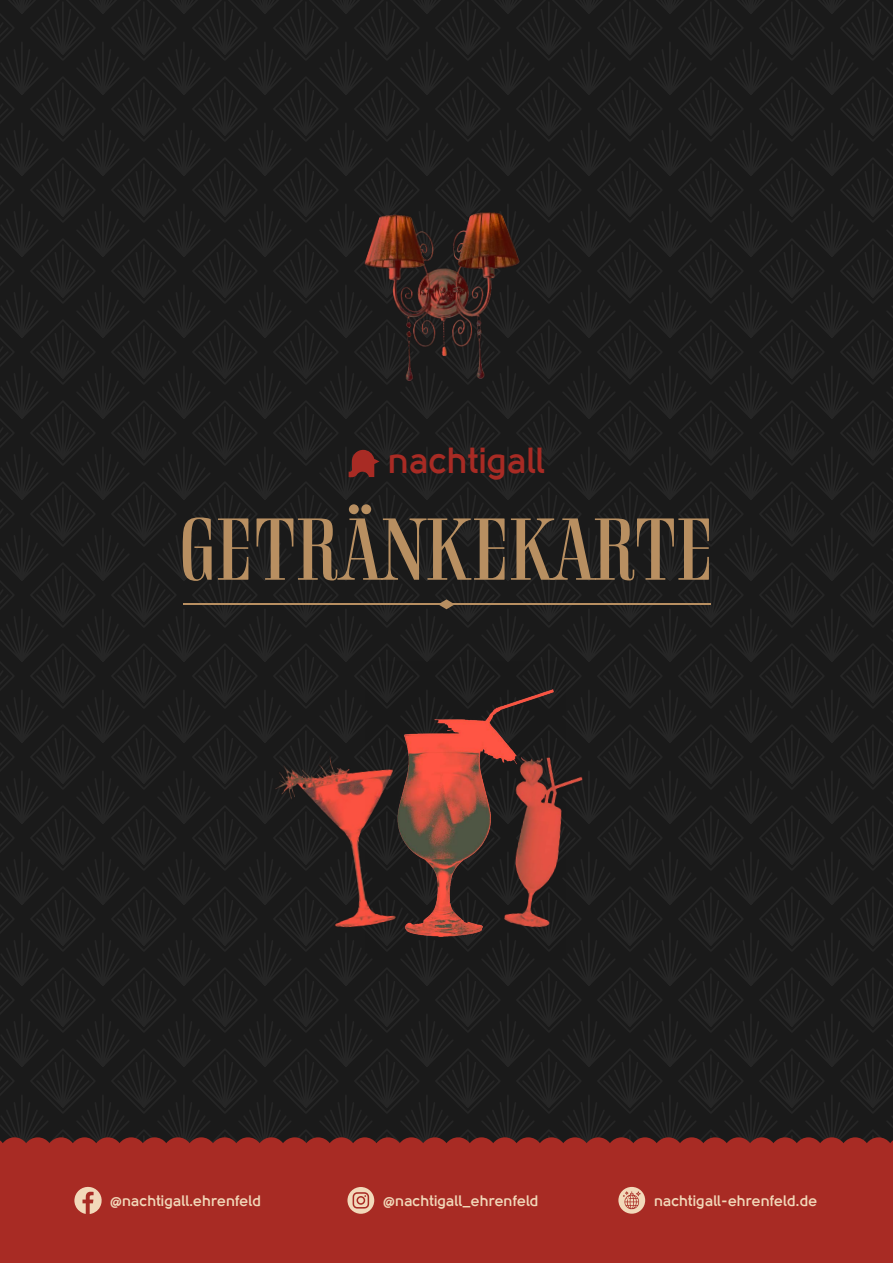
<style>
.page{position:relative;width:893px;height:1263px;background:#fff}
.page>*{position:absolute;margin:0;border:0;box-sizing:border-box;transform-origin:0 0}
.t1{font:90px "Rigatoni";letter-spacing:-.015em;color:#b88f61}
.t2{font:700 36.15px "Solomon";color:#a82b24}
.t3{font:700 15.15px "Solomon";color:#f2d9ba}
</style>
<div class="page">
<div style="left:0;top:0;width:892px;height:1263px;background:#1a1a1a"></div>
<div style="left:0;top:1137px;width:893px;height:126px;background:#a82b24"></div>
<svg style="left:349px;top:450px;width:30px;height:28px"></svg>
<svg style="left:438px;top:599px;width:17px;height:10px"></svg>
<hr style="left:183px;top:604px;width:527px;height:1px;background:#b88f61">
<img style="left:298px;top:192px;width:297px;height:202px">
<img style="left:265px;top:725px;width:101px;height:226px">
<img style="left:366px;top:661px;width:200px;height:299px">
<img style="left:454px;top:734px;width:174px;height:208px">
<svg style="left:74px;top:1185px;width:29px;height:29px"></svg>
<svg style="left:347px;top:1187px;width:27px;height:27px"></svg>
<div style="left:618px;top:1187px;width:27px;height:27px;background:#f2d9ba;border-radius:50%"></div>
<svg style="left:623px;top:1191px;width:18px;height:18px"></svg>
<h2 class="t2" style="left:388px;top:442px;width:159px">nachtigall</h2>
<h1 class="t1" style="left:179px;top:488px;width:537px">GETRÄNKEKARTE</h1>
<p class="t3" style="left:110px;top:1193px;width:153px">@nachtigall.ehrenfeld</p>
<p class="t3" style="left:383px;top:1193px;width:157px">@nachtigall_ehrenfeld</p>
<p class="t3" style="left:654px;top:1193px;width:165px">nachtigall-ehrenfeld.de</p>
</div>
